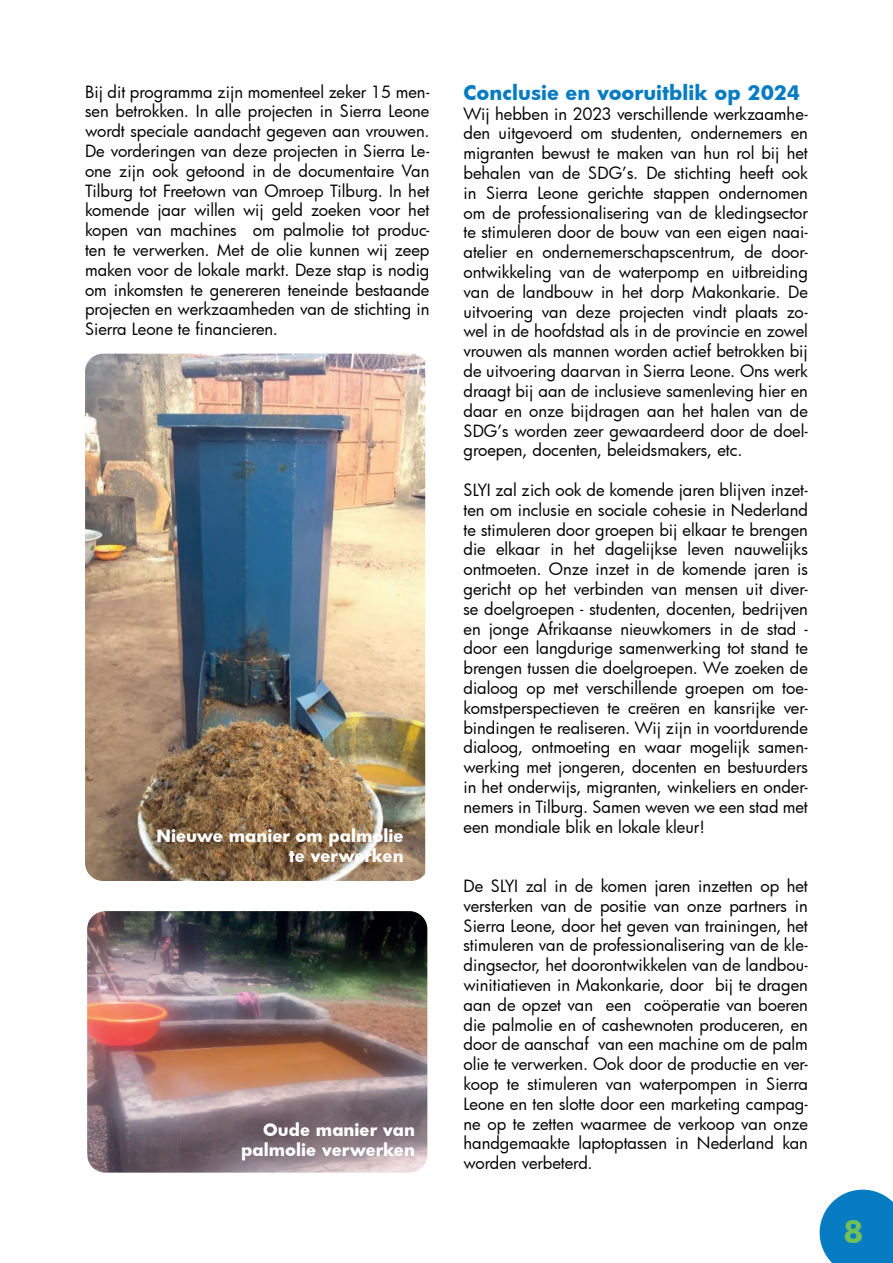
<style>
.page{position:relative;width:893px;height:1263px;background:#fff}
.page>*{position:absolute;margin:0;border:0;box-sizing:border-box;transform-origin:0 0}
.t1{font:700 30px "Futura";color:#6fc058}
.t2{font:700 19.5px "Futura";color:#077cc2}
.t3{font:16.5px/19.8px "Futura";color:#000;text-align:justify}
.t4{font:700 16.5px/19.8px "Futura";color:#fff;text-align:right}
</style>
<div class="page">
<svg style="left:820px;top:1189px;width:73px;height:74px;background:#258bc9"></svg>
<img style="left:87px;top:911px;width:340px;height:261px">
<img style="left:85px;top:354px;width:340px;height:527px">
<p class="t3" style="left:85px;top:81px;width:346px">Bij dit programma zijn momenteel zeker 15 men&shy;sen betrokken. In alle projecten in Sierra Leone wordt speciale aandacht gegeven aan vrouwen.<br>De vorderingen van deze projecten in Sierra Le&shy;one zijn ook getoond in de documentaire Van Tilburg tot Freetown van Omroep Tilburg. In het komende jaar willen wij geld zoeken voor het kopen van machines om palmolie tot produc&shy;ten te verwerken. Met de olie kunnen wij zeep maken voor de lokale markt. Deze stap is nodig om inkomsten te genereren teneinde bestaande projecten en werkzaamheden van de stichting in Sierra Leone te financieren.</p>
<p class="t2" style="left:463px;top:79px;width:338px">Conclusie en vooruitblik op 2024</p>
<p class="t3" style="left:463px;top:103px;width:346px">Wij hebben in 2023 verschillende werkzaamhe&shy;den uitgevoerd om studenten, ondernemers en migranten bewust te maken van hun rol bij het behalen van de SDG’s. De stichting heeft ook in Sierra Leone gerichte stappen ondernomen om de professionalisering van de kledingsector te stimuleren door de bouw van een eigen naai&shy;atelier en ondernemerschapscentrum, de door&shy;ontwikkeling van de waterpomp en uitbreiding van de landbouw in het dorp Makonkarie. De uitvoering van deze projecten vindt plaats zo&shy;wel in de hoofdstad als in de provincie en zowel vrouwen als mannen worden actief betrokken bij de uitvoering daarvan in Sierra Leone. Ons werk draagt bij aan de inclusieve samenleving hier en daar en onze bijdragen aan het halen van de SDG’s worden zeer gewaardeerd door de doel&shy;groepen, docenten, beleidsmakers, etc.</p>
<p class="t3" style="left:463px;top:480px;width:346px">SLYI zal zich ook de komende jaren blijven inzet&shy;ten om inclusie en sociale cohesie in Nederland te stimuleren door groepen bij elkaar te brengen die elkaar in het dagelijkse leven nauwelijks ontmoeten. Onze inzet in de komende jaren is gericht op het verbinden van mensen uit diver&shy;se doelgroepen - studenten, docenten, bedrijven en jonge Afrikaanse nieuwkomers in de stad - door een langdurige samenwerking tot stand te brengen tussen die doelgroepen. We zoeken de dialoog op met verschillende groepen om toe&shy;komstperspectieven te creëren en kansrijke ver&shy;bindingen te realiseren. Wij zijn in voortdurende dialoog, ontmoeting en waar mogelijk samen&shy;werking met jongeren, docenten en bestuurders in het onderwijs, migranten, winkeliers en onder&shy;nemers in Tilburg. Samen weven we een stad met een mondiale blik en lokale kleur!</p>
<p class="t4" style="left:156px;top:825px;width:249px">Nieuwe manier om palmolie te verwerken</p>
<p class="t4" style="left:241px;top:1120px;width:175px">Oude manier van palmolie verwerken</p>
<p class="t3" style="left:463px;top:876px;width:346px">De SLYI zal in de komen jaren inzetten op het versterken van de positie van onze partners in Sierra Leone, door het geven van trainingen, het stimuleren van de professionalisering van de kle&shy;dingsector, het doorontwikkelen van de landbou&shy;winitiatieven in Makonkarie, door bij te dragen aan de opzet van een coöperatie van boeren die palmolie en of cashewnoten produceren, en door de aanschaf van een machine om de palm olie te verwerken. Ook door de productie en ver&shy;koop te stimuleren van waterpompen in Sierra Leone en ten slotte door een marketing campag&shy;ne op te zetten waarmee de verkoop van onze handgemaakte laptoptassen in Nederland kan worden verbeterd.</p>
<h1 class="t1" style="left:843px;top:1211px;width:22px">8</h1>
</div>
